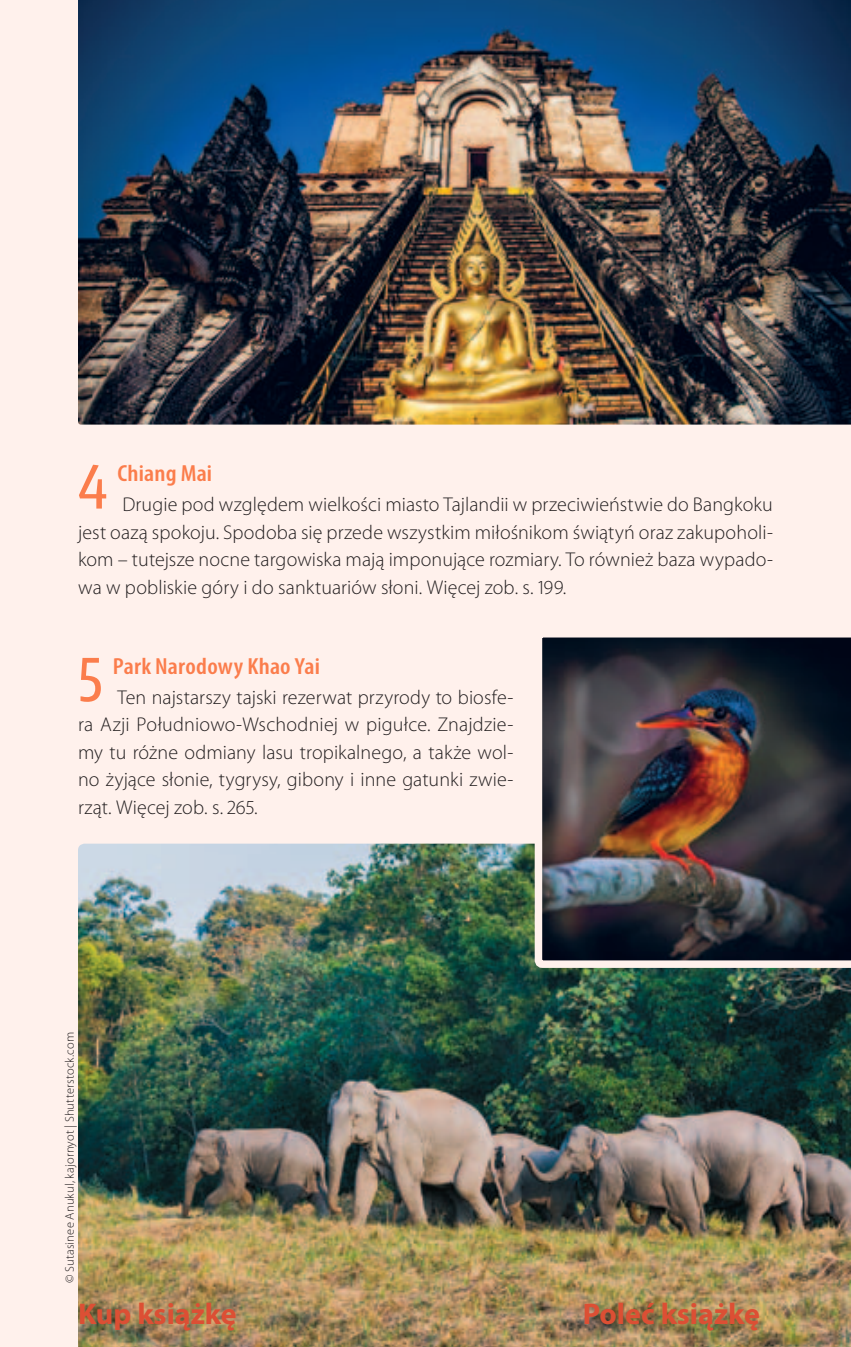
<style>
.page{position:relative;width:851px;height:1347px;background:#fff}
.page>*{position:absolute;margin:0;border:0;box-sizing:border-box;transform-origin:0 0}
.t1{font:500 58.5px "Encode Sans Compressed";color:#fb7d4c}
.t2{font:700 30px "Myriad Pro";color:#dc4f34}
.t3{font:600 condensed 23.5px "Myriad Pro";letter-spacing:.01em;color:#fb7d4c;scale:1.09 1}
.t4{font:300 20px/27.5px "Myriad Pro";letter-spacing:.005em;color:#231f20;text-align:justify}
.t5{font:300 12.5px "Myriad Pro";letter-spacing:.01em;color:#231f20}
</style>
<div class="page">
<div style="left:0;top:0;width:850px;height:1346px;background:#fff1ec"></div>
<img style="left:78px;top:0;width:772px;height:424px">
<img style="left:78px;top:843px;width:772px;height:503px">
<img style="left:534px;top:637px;width:316px;height:331px">
<h1 class="t1" style="left:78px;top:448px;width:31px">4</h1>
<p class="t3" style="left:117px;top:459px;width:88px">Chiang Mai</p>
<p class="t4" style="left:78px;top:490px;width:696px;text-indent:44px">Drugie pod względem wielkości miasto Tajlandii w przeciwieństwie do Bangkoku jest oazą spokoju. Spodoba się przede wszystkim miłośnikom świątyń oraz zakupoholi&shy;kom – tutejsze nocne targowiska mają imponujące rozmiary. To również baza wypado&shy;wa w pobliskie góry i do sanktuariów słoni. Więcej zob. s. 199.</p>
<h1 class="t1" style="left:78px;top:641px;width:26px">5</h1>
<p class="t3" style="left:113px;top:651px;width:191px">Park Narodowy Khao Yai</p>
<p class="t4" style="left:78px;top:683px;width:437px;text-indent:40px">Ten najstarszy tajski rezerwat przyrody to biosfe&shy;ra Azji Południowo-Wschodniej w pigułce. Znajdzie&shy;my tu różne odmiany lasu tropikalnego, a także wol&shy;no żyjące słonie, tygrysy, gibony i inne gatunki zwie&shy;rząt. Więcej zob. s. 265.</p>
<p class="t5" style="left:62px;top:1283px;width:253px;rotate:-90deg">© Sutasinee Anukul, kajornyot | Shutterstock.com</p>
<h2 class="t2" style="left:78px;top:1294px;width:160px">Kup książkę</h2>
<h2 class="t2" style="left:583px;top:1294px;width:178px">Poleć książkę</h2>
</div>
